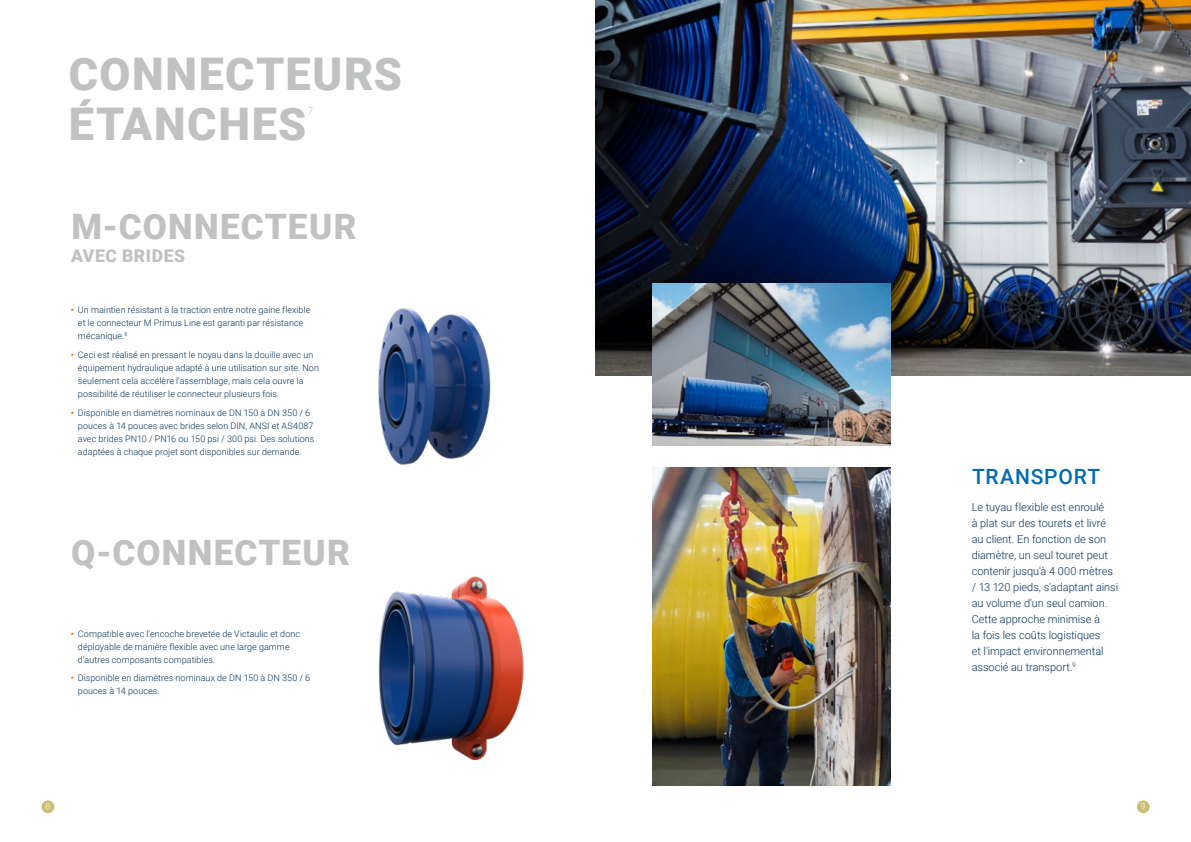
<style>
.page{position:relative;width:1191px;height:842px;background:#fff}
.page>*{position:absolute;margin:0;border:0;box-sizing:border-box;transform-origin:0 0}
.t1{font:900 45px/50px "Roboto";letter-spacing:.035em;color:#c0c1c2}
.t2{font:900 35px "Roboto";letter-spacing:.035em;color:#c0c1c2}
.t3{font:500 21px "Roboto";letter-spacing:.035em;color:#006bb2}
.t4{font:900 17.5px "Roboto";letter-spacing:.04em;color:#c0c1c2}
.t5{font:300 11px/16px "Roboto";letter-spacing:-.005em;color:#003259}
.t6{font:300 10.5px "Roboto";color:#c0c1c2}
.t7{font:300 9px/13px "Roboto";letter-spacing:.005em;color:#003259}
.t8{font:300 8.4px "Roboto";color:#fff}
.s1{font-family:"Arial";font-weight:400;color:#ee7602}
</style>
<div class="page">
<img style="left:595px;top:0;width:596px;height:375px">
<img style="left:652px;top:468px;width:238px;height:317px">
<img style="left:652px;top:284px;width:238px;height:161px">
<img style="left:378px;top:308px;width:113px;height:157px">
<img style="left:378px;top:576px;width:146px;height:185px">
<div style="left:42px;top:800px;width:12px;height:13px;background:#cdbd74;border-radius:50%"></div>
<div style="left:1136px;top:800px;width:13px;height:13px;background:#cdbd74;border-radius:50%"></div>
<h1 class="t1" style="left:69px;top:48px;width:335px">CONNECTEURS<br>ÉTANCHES</h1>
<p class="t6" style="left:307px;top:104px;width:7px">7</p>
<h2 class="t2" style="left:71px;top:202px;width:286px">M-CONNECTEUR</h2>
<h3 class="t4" style="left:71px;top:244px;width:115px">AVEC BRIDES</h3>
<p class="t7" style="left:78px;top:303px;width:234px;text-indent:-7px"><span class="s1">•</span> Un maintien résistant à la traction entre notre gaine flexible et le connecteur M Primus Line est garanti par résistance mécanique.<sup>8</sup></p>
<p class="t7" style="left:78px;top:348px;width:242px;text-indent:-7px"><span class="s1">•</span> Ceci est réalisé en pressant le noyau dans la douille avec un équipement hydraulique adapté à une utilisation sur site. Non seulement cela accélère l'assemblage, mais cela ouvre la possibilité de réutiliser le connecteur plusieurs fois.</p>
<p class="t7" style="left:78px;top:405px;width:238px;text-indent:-7px"><span class="s1">•</span> Disponible en diamètres nominaux de DN 150 à DN 350 / 6 pouces à 14 pouces avec brides selon DIN, ANSI et AS4087 avec brides PN10 / PN16 ou 150 psi / 300 psi. Des solutions adaptées à chaque projet sont disponibles sur demande.</p>
<h2 class="t2" style="left:71px;top:528px;width:280px">Q-CONNECTEUR</h2>
<p class="t7" style="left:78px;top:627px;width:224px;text-indent:-7px"><span class="s1">•</span> Compatible avec l'encoche brevetée de Victaulic et donc déployable de manière flexible avec une large gamme d'autres composants compatibles.</p>
<p class="t7" style="left:78px;top:671px;width:234px;text-indent:-7px"><span class="s1">•</span> Disponible en diamètres nominaux de DN 150 à DN 350 / 6 pouces à 14 pouces.</p>
<h3 class="t3" style="left:972px;top:461px;width:130px">TRANSPORT</h3>
<p class="t5" style="left:971px;top:499px;width:148px">Le tuyau flexible est enroulé<br>à plat sur des tourets et livré au client. En fonction de son diamètre, un seul touret peut contenir jusqu'à 4 000 mètres / 13 120 pieds, s'adaptant ainsi au volume d'un seul camion.<br>Cette approche minimise à<br>la fois les coûts logistiques<br>et l'impact environnemental associé au transport.<sup>9</sup></p>
<p class="t8" style="left:46px;top:800px;width:6px">8</p>
<p class="t8" style="left:1141px;top:800px;width:6px">9</p>
</div>
